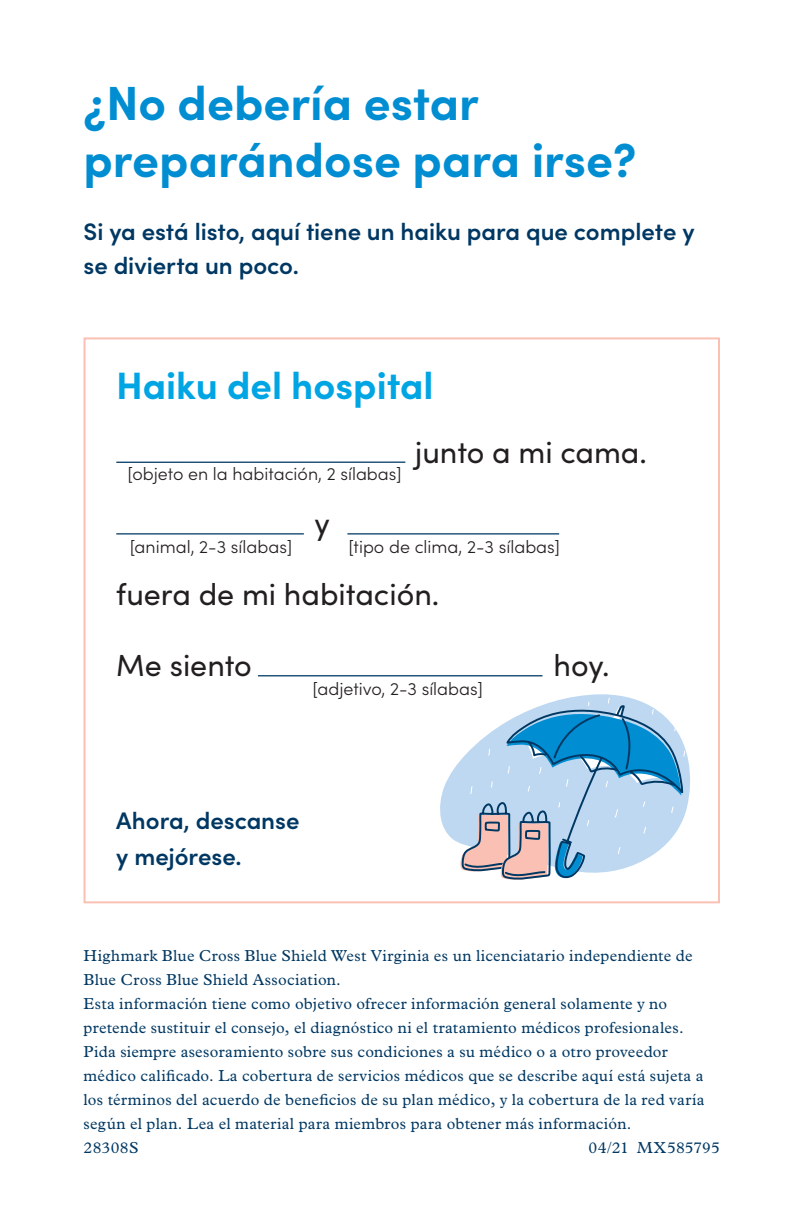
<style>
.page{position:relative;width:792px;height:1224px;background:#fff}
.page>*{position:absolute;margin:0;border:0;box-sizing:border-box;transform-origin:0 0}
.t1{font:700 48px/57.6px "Sofia Pro";color:#008dd1}
.t2{font:700 38.2px "Sofia Pro";color:#00a5e3}
.t3{font:30.6px "Sofia Pro";color:#231f20}
.t4{font:600 24px/34px "Sofia Pro";color:#003863}
.t5{font:300 17.8px "Sofia Pro";color:#231f20}
.t6{font:16px/24px "Plantin MT Pro";letter-spacing:.02em;color:#003863}
</style>
<div class="page">
<hr style="left:116px;top:462px;width:289px;height:1px;background:#003863">
<hr style="left:347px;top:533px;width:212px;height:2px;background:#003863">
<hr style="left:116px;top:533px;width:188px;height:2px;background:#003863">
<hr style="left:258px;top:675px;width:284px;height:1px;background:#003863">
<svg style="left:440px;top:694px;width:186px;height:149px"></svg>
<svg style="left:460px;top:697px;width:240px;height:207px"></svg>
<p class="t1" style="left:84px;top:70px;width:554px">¿No debería estar preparándose para irse?</p>
<p class="t4" style="left:84px;top:213px;width:613px">Si ya está listo, aquí tiene un haiku para que complete y se divierta un poco.</p>
<p class="t2" style="left:116px;top:356px;width:319px">Haiku del hospital</p>
<p class="t5" style="left:128px;top:461px;width:276px">[objeto en la habitación, 2 sílabas]</p>
<p class="t3" style="left:415px;top:430px;width:234px">junto a mi cama.</p>
<p class="t3" style="left:314px;top:501px;width:17px">y</p>
<p class="t5" style="left:130px;top:533px;width:164px">[animal, 2-3 sílabas]</p>
<p class="t5" style="left:348px;top:533px;width:213px">[tipo de clima, 2-3 sílabas]</p>
<p class="t3" style="left:116px;top:572px;width:325px">fuera de mi habitación.</p>
<p class="t3" style="left:116px;top:643px;width:137px">Me siento</p>
<p class="t3" style="left:554px;top:643px;width:58px">hoy.</p>
<p class="t5" style="left:313px;top:675px;width:172px">[adjetivo, 2-3 sílabas]</p>
<p class="t4" style="left:116px;top:801px;width:185px;line-height:36px">Ahora, descanse y mejórese.</p>
<p class="t6" style="left:84px;top:943px;width:611px">Highmark Blue Cross Blue Shield West Virginia es un licenciatario independiente de<br>Blue Cross Blue Shield Association.</p>
<p class="t6" style="left:84px;top:991px;width:623px">Esta información tiene como objetivo ofrecer información general solamente y no pretende sustituir el consejo, el diagnóstico ni el tratamiento médicos profesionales.<br>Pida siempre asesoramiento sobre sus condiciones a su médico o a otro proveedor médico calificado. La cobertura de servicios médicos que se describe aquí está sujeta a los términos del acuerdo de beneficios de su plan médico, y la cobertura de la red varía según el plan. Lea el material para miembros para obtener más información.<br>28308S</p>
<p class="t6" style="left:589px;top:1135px;width:133px">04/21 MX585795</p>
</div>
